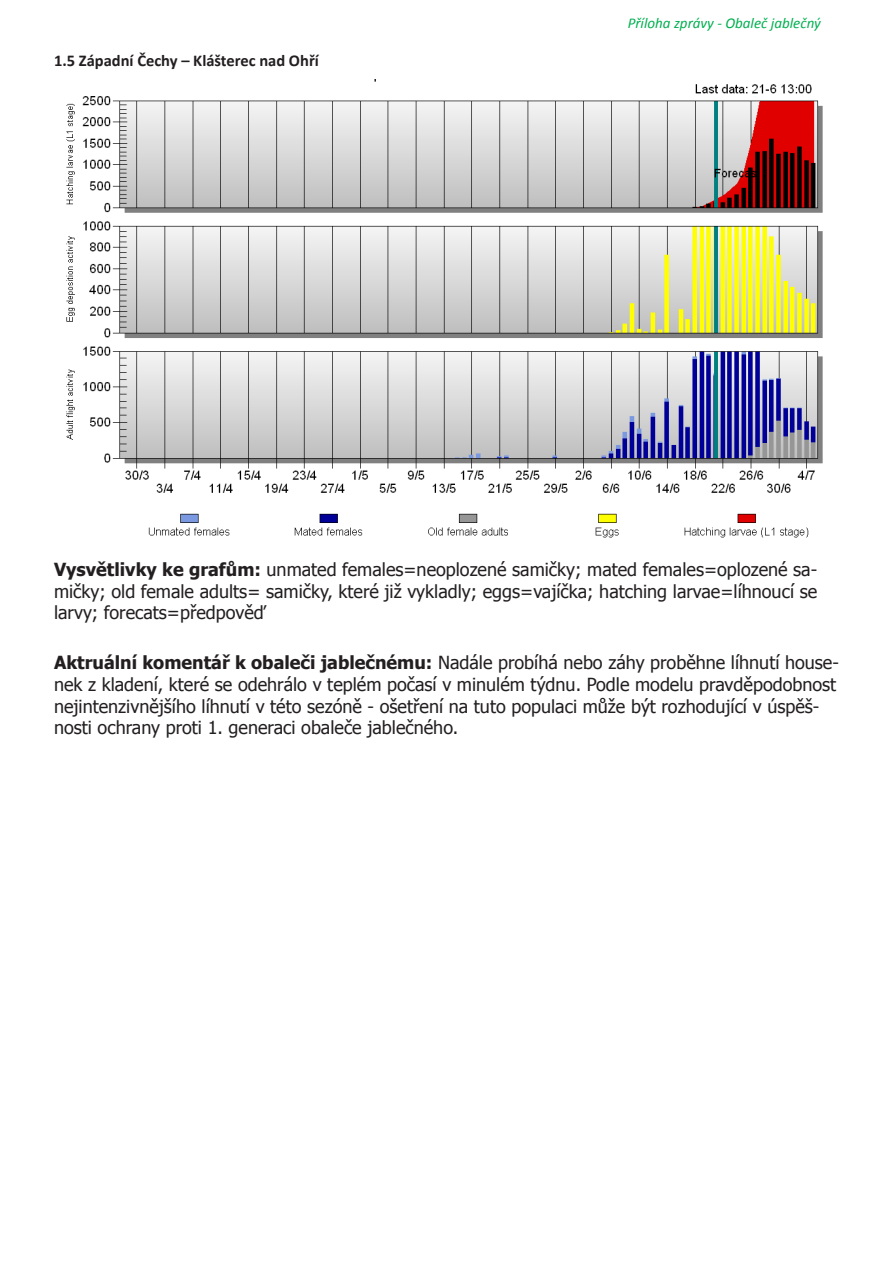
<style>
.page{position:relative;width:893px;height:1263px;background:#fff}
.page>*{position:absolute;margin:0;border:0;box-sizing:border-box;transform-origin:0 0}
.t1{font:18px/21.6px "Tahoma";color:#231f20}
.t2{font:700 16.5px "Calibri";color:#231f20}
.t3{font:italic 15px "Calibri";color:#00b050}
.s1{font-weight:700}
</style>
<div class="page">
<img style="left:66px;top:79px;width:757px;height:459px">
<p class="t2" style="left:54px;top:51px;width:266px">1.5 Západní Čechy – Klášterec nad Ohří</p>
<p class="t3" style="left:628px;top:14px;width:195px">Příloha zprávy - Obaleč jablečný</p>
<p class="t1" style="left:54px;top:558px;width:765px;text-align:justify"><span class="s1">Vysvětlivky ke grafům:</span> unmated females=neoplozené samičky; mated females=oplozené sa&shy;mičky; old female adults= samičky, které již vykladly; eggs=vajíčka; hatching larvae=líhnoucí se larvy; forecats=předpověď</p>
<p class="t1" style="left:54px;top:651px;width:786px"><span class="s1">Aktruální komentář k obaleči jablečnému:</span> Nadále probíhá nebo záhy proběhne líhnutí house&shy;nek z kladení, které se odehrálo v teplém počasí v minulém týdnu. Podle modelu pravděpodobnost nejintenzivnějšího líhnutí v této sezóně - ošetření na tuto populaci může být rozhodující v úspěš&shy;nosti ochrany proti 1. generaci obaleče jablečného.</p>
</div>
